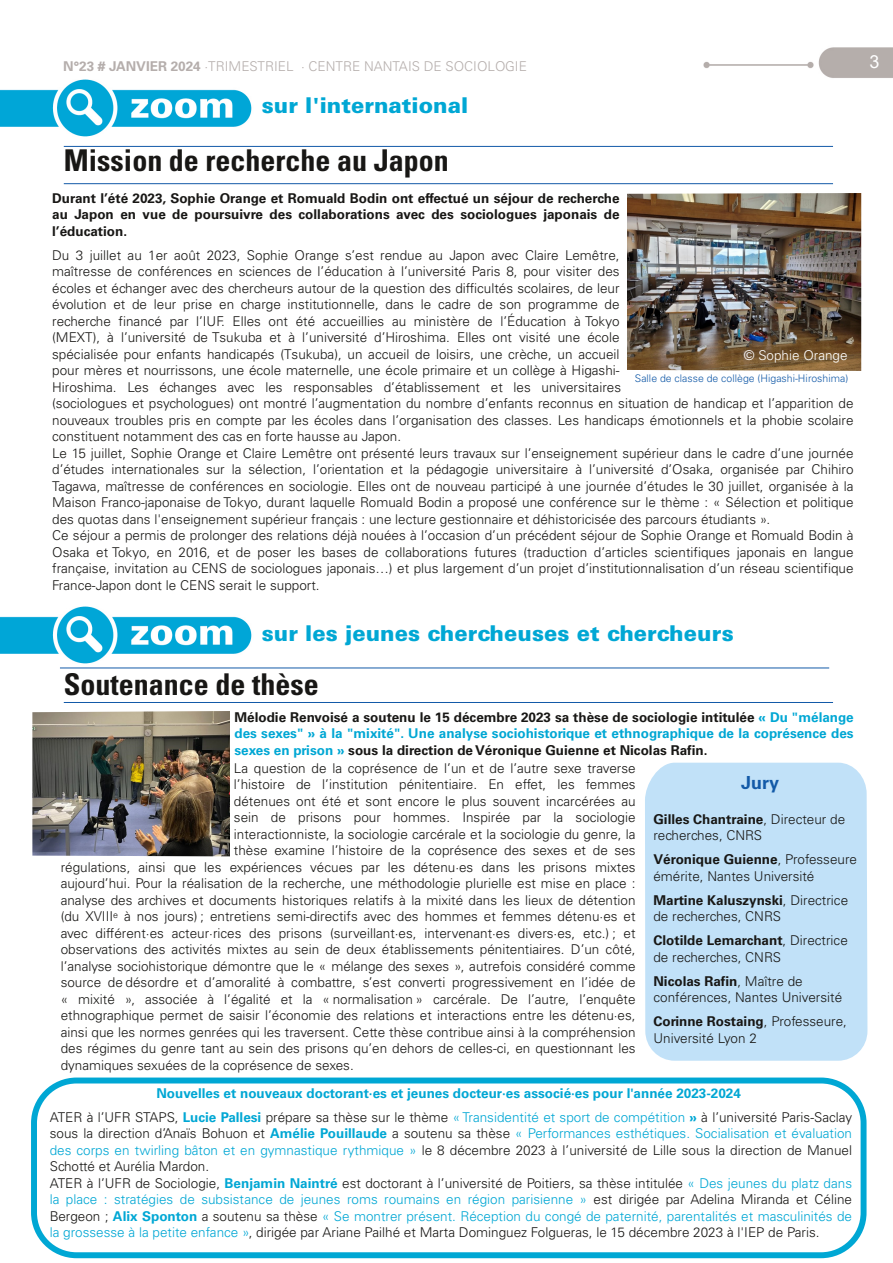
<style>
.page{position:relative;width:893px;height:1263px;background:#fff}
.page>*{position:absolute;margin:0;border:0;box-sizing:border-box;transform-origin:0 0}
.t1{font:700 condensed 30px "Univers";color:#181715}
.t2{font:900 21.75px "Univers";color:#00a7d4}
.t3{font:700 18px "Univers";color:#135aa8}
.t4{font:18px "Arial";color:#fff}
.t5{font:300 13.5px/16.5px "Univers";color:#181715}
.t6{font:700 13.5px/16.5px "Univers";color:#181715;text-align:justify}
.t7{font:700 13.5px/24px "Univers";color:#00a7d4;text-align:center}
.t8{font:300 13.5px "Univers";color:#b5aeac}
.t9{font:300 13.5px "Univers";color:#fff}
.t10{font:300 10.5px "Univers";color:#135aa8}
.s1{font-weight:700}
.s2{color:#00a7d4}
.s3{font-weight:300;color:#181715}
.s4{font-weight:300}
.s5{font-weight:700;color:#00a7d4}
</style>
<div class="page">
<img style="left:703px;top:47px;width:190px;height:31px">
<img style="left:0;top:607px;width:289px;height:61px">
<img style="left:0;top:80px;width:252px;height:57px">
<div style="left:31px;top:1077px;width:835px;height:181px;border:6px solid #00a7d4;border-radius:43px"></div>
<hr style="left:64px;top:146px;width:769px;height:1px;background:#135aa8">
<hr style="left:64px;top:183px;width:769px;height:1px;background:#135aa8">
<hr style="left:60px;top:668px;width:769px;height:1px;background:#135aa8">
<hr style="left:64px;top:702px;width:769px;height:1px;background:#135aa8">
<img style="left:628px;top:193px;width:233px;height:178px">
<div style="left:645px;top:763px;width:222px;height:298px;background:#c1e1f8"></div>
<img style="left:32px;top:712px;width:198px;height:144px">
<p class="t8" style="left:63px;top:61px;width:465px"><span class="s1">N°23 # JANVIER 2024</span> ∙TRIMESTRIEL ∙ CENTRE NANTAIS DE SOCIOLOGIE</p>
<h3 class="t4" style="left:869px;top:51px;width:12px">3</h3>
<h2 class="t2" style="left:262px;top:98px;width:208px">sur l'international</h2>
<h1 class="t1" style="left:64px;top:150px;width:387px">Mission de recherche au Japon</h1>
<p class="t6" style="left:52px;top:191px;width:569px">Durant l’été 2023, Sophie Orange et Romuald Bodin ont effectué un séjour de recherche au Japon en vue de poursuivre des collaborations avec des sociologues japonais de l’éducation.</p>
<p class="t5" style="left:52px;top:248px;width:803px">Du 3 juillet au 1er août 2023, Sophie Orange s’est rendue au Japon avec Claire Lemêtre,<br>maîtresse de conférences en sciences de l’éducation à l’université Paris 8, pour visiter des<br>écoles et échanger avec des chercheurs autour de la question des difficultés scolaires, de leur<br>évolution et de leur prise en charge institutionnelle, dans le cadre de son programme de<br>recherche financé par l’IUF. Elles ont été accueillies au ministère de l’Éducation à Tokyo<br>(MEXT), à l’université de Tsukuba et à l’université d’Hiroshima. Elles ont visité une école<br>spécialisée pour enfants handicapés (Tsukuba), un accueil de loisirs, une crèche, un accueil<br>pour mères et nourrissons, une école maternelle, une école primaire et un collège à Higashi-<br>Hiroshima. Les échanges avec les responsables d’établissement et les universitaires<br>(sociologues et psychologues) ont montré l’augmentation du nombre d’enfants reconnus en situation de handicap et l’apparition de nouveaux troubles pris en compte par les écoles dans l’organisation des classes. Les handicaps émotionnels et la phobie scolaire constituent notamment des cas en forte hausse au Japon.<br>Le 15 juillet, Sophie Orange et Claire Lemêtre ont présenté leurs travaux sur l’enseignement supérieur dans le cadre d’une journée d’études internationales sur la sélection, l’orientation et la pédagogie universitaire à l’université d’Osaka, organisée par Chihiro Tagawa, maîtresse de conférences en sociologie. Elles ont de nouveau participé à une journée d’études le 30 juillet, organisée à la Maison Franco-japonaise de Tokyo, durant laquelle Romuald Bodin a proposé une conférence sur le thème : « Sélection et politique des quotas dans l'enseignement supérieur français : une lecture gestionnaire et déhistoricisée des parcours étudiants ».<br>Ce séjour a permis de prolonger des relations déjà nouées à l’occasion d’un précédent séjour de Sophie Orange et Romuald Bodin à Osaka et Tokyo, en 2016, et de poser les bases de collaborations futures (traduction d’articles scientifiques japonais en langue française, invitation au CENS de sociologues japonais…) et plus largement d’un projet d’institutionnalisation d’un réseau scientifique France-Japon dont le CENS serait le support.</p>
<p class="t9" style="left:744px;top:351px;width:105px">© Sophie Orange</p>
<p class="t10" style="left:635px;top:374px;width:215px">Salle de classe de collège (Higashi-Hiroshima)</p>
<h2 class="t2" style="left:262px;top:625px;width:473px">sur les jeunes chercheuses et chercheurs</h2>
<h1 class="t1" style="left:64px;top:673px;width:256px">Soutenance de thèse</h1>
<p class="t6" style="left:234px;top:710px;width:621px">Mélodie Renvoisé a soutenu le 15 décembre 2023 sa thèse de sociologie intitulée <span class="s2">« Du "mélange des sexes" » à la "mixité". Une analyse sociohistorique et ethnographique de la coprésence des sexes en prison »</span> sous la direction de Véronique Guienne et Nicolas Rafin.</p>
<p class="t5" style="left:234px;top:761px;width:403px">La question de la coprésence de l’un et de l’autre sexe traverse</p>
<p class="t5" style="left:234px;top:777px;width:403px">l’histoire de l’institution pénitentiaire. En effet, les femmes</p>
<p class="t5" style="left:234px;top:794px;width:403px">détenues ont été et sont encore le plus souvent incarcérées au</p>
<p class="t5" style="left:234px;top:810px;width:403px">sein de prisons pour hommes. Inspirée par la sociologie</p>
<p class="t5" style="left:234px;top:827px;width:403px">interactionniste, la sociologie carcérale et la sociologie du genre, la</p>
<p class="t5" style="left:234px;top:843px;width:403px">thèse examine l’histoire de la coprésence des sexes et de ses</p>
<p class="t5" style="left:61px;top:860px;width:576px">régulations, ainsi que les expériences vécues par les détenu∙es dans les prisons mixtes</p>
<p class="t5" style="left:61px;top:876px;width:576px">aujourd’hui. Pour la réalisation de la recherche, une méthodologie plurielle est mise en place :</p>
<p class="t5" style="left:61px;top:893px;width:576px">analyse des archives et documents historiques relatifs à la mixité dans les lieux de détention</p>
<p class="t5" style="left:61px;top:909px;width:576px">(du XVIII<sup>e</sup> à nos jours) ; entretiens semi-directifs avec des hommes et femmes détenu∙es et</p>
<p class="t5" style="left:61px;top:926px;width:576px">avec différent∙es acteur∙rices des prisons (surveillant∙es, intervenant∙es divers∙es, etc.) ; et</p>
<p class="t5" style="left:61px;top:942px;width:576px">observations des activités mixtes au sein de deux établissements pénitentiaires. D’un côté,</p>
<p class="t5" style="left:61px;top:959px;width:576px">l’analyse sociohistorique démontre que le « mélange des sexes », autrefois considéré comme</p>
<p class="t5" style="left:61px;top:975px;width:576px">source de désordre et d’amoralité à combattre, s’est converti progressivement en l’idée de</p>
<p class="t5" style="left:61px;top:992px;width:576px">« mixité », associée à l’égalité et la « normalisation » carcérale. De l’autre, l’enquête</p>
<p class="t5" style="left:61px;top:1008px;width:576px">ethnographique permet de saisir l’économie des relations et interactions entre les détenu∙es,</p>
<p class="t5" style="left:61px;top:1025px;width:576px">ainsi que les normes genrées qui les traversent. Cette thèse contribue ainsi à la compréhension</p>
<p class="t5" style="left:61px;top:1041px;width:576px">des régimes du genre tant au sein des prisons qu’en dehors de celles-ci, en questionnant les</p>
<p class="t5" style="left:61px;top:1058px;width:295px">dynamiques sexuées de la coprésence de sexes.</p>
<h3 class="t3" style="left:741px;top:776px;width:40px">Jury</h3>
<p class="t5" style="left:653px;top:812px;width:193px"><span class="s1">Gilles Chantraine</span>, Directeur de recherches, CNRS</p>
<p class="t5" style="left:653px;top:852px;width:205px"><span class="s1">Véronique Guienne</span>, Professeure émérite, Nantes Université</p>
<p class="t5" style="left:653px;top:893px;width:196px"><span class="s1">Martine Kaluszynski</span>, Directrice de recherches, CNRS</p>
<p class="t5" style="left:653px;top:933px;width:196px"><span class="s1">Clotilde Lemarchant</span>, Directrice de recherches, CNRS</p>
<p class="t5" style="left:653px;top:974px;width:190px"><span class="s1">Nicolas Rafin</span>, Maître de conférences, Nantes Université</p>
<p class="t5" style="left:653px;top:1014px;width:195px"><span class="s1">Corinne Rostaing</span>, Professeure,<br>Université Lyon 2</p>
<p class="t7" style="left:50px;top:1082px;width:804px">Nouvelles et nouveaux doctorant∙es et jeunes docteur∙es associé∙es pour l'année 2023-2024<br><span class="s3">ATER à l’UFR STAPS,</span> Lucie Pallesi <span class="s3">prépare sa thèse sur le thème</span> <span class="s4">« Transidentité et sport de compétition</span> » <span class="s3">à l’université Paris-Saclay</span></p>
<p class="t5" style="left:50px;top:1126px;width:804px">sous la direction d’Anaïs Bohuon et <span class="s5">Amélie Pouillaude</span> a soutenu sa thèse <span class="s2">« Performances esthétiques. Socialisation et évaluation des corps en twirling bâton et en gymnastique rythmique »</span> le 8 décembre 2023 à l’université de Lille sous la direction de Manuel Schotté et Aurélia Mardon.<br>ATER à l’UFR de Sociologie, <span class="s5">Benjamin Naintré</span> est doctorant à l’université de Poitiers, sa thèse intitulée <span class="s2">« Des jeunes du platz dans la place : stratégies de subsistance de jeunes roms roumains en région parisienne »</span> est dirigée par Adelina Miranda et Céline Bergeon ; <span class="s5">Alix Sponton</span> a soutenu sa thèse <span class="s2">« Se montrer présent. Réception du congé de paternité, parentalités et masculinités de la grossesse à la petite enfance »</span>, dirigée par Ariane Pailhé et Marta Dominguez Folgueras, le 15 décembre 2023 à l'IEP de Paris.</p>
</div>
